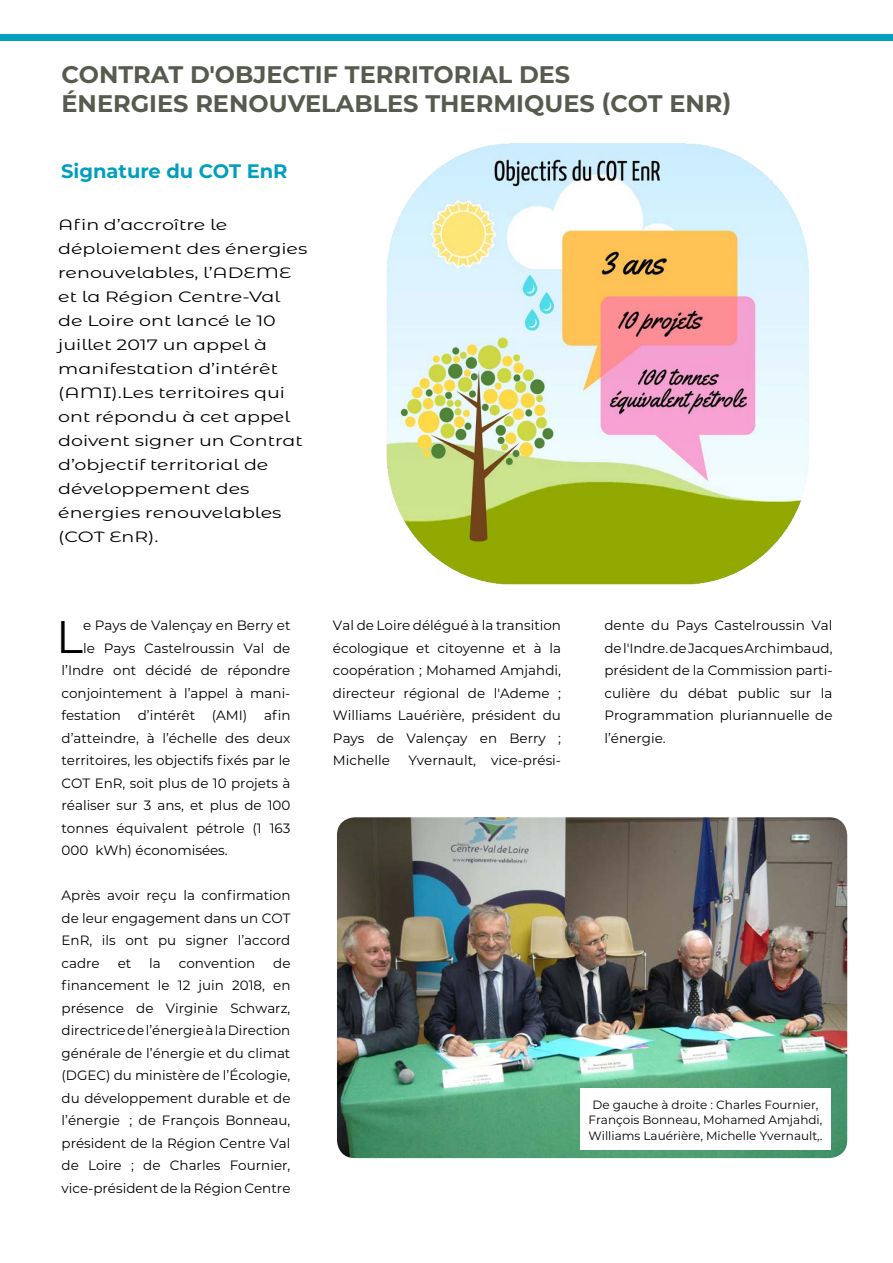
<style>
.page{position:relative;width:893px;height:1263px;background:#fff}
.page>*{position:absolute;margin:0;border:0;box-sizing:border-box;transform-origin:0 0}
.t1{font:45.6px "Montserrat";color:#000}
.t2{font:700 24px/28.8px "Montserrat";color:#575b4f}
.t3{font:700 19.5px "Montserrat";color:#009fbd}
.t4{font:15px/24px "Montserrat Alternates";color:#000;scale:1.27 1}
.t5{font:13.5px/22.5px "Montserrat";color:#000;text-align:justify}
.t6{font:12px/15.6px "Montserrat";color:#000;text-align:center}
</style>
<div class="page">
<div style="left:0;top:34px;width:893px;height:7px;background:#009fbd"></div>
<img style="left:337px;top:817px;width:510px;height:341px">
<div style="left:580px;top:1089px;width:251px;height:61px;background:#fff"></div>
<img style="left:386px;top:144px;width:423px;height:441px">
<h2 class="t2" style="left:62px;top:59px;width:672px">CONTRAT D'OBJECTIF TERRITORIAL DES<br>ÉNERGIES RENOUVELABLES THERMIQUES (COT ENR)</h2>
<h3 class="t3" style="left:61px;top:157px;width:228px">Signature du COT EnR</h3>
<p class="t4" style="left:58px;top:212px;width:198px">Afin d’accroître le déploiement des énergies renouvelables, l’ADEME et la Région Centre-Val de Loire ont lancé le 10 juillet 2017 un appel à manifestation d’intérêt (AMI).Les territoires qui ont répondu à cet appel doivent signer un Contrat d’objectif territorial de développement des énergies renouvelables (COT EnR).</p>
<h1 class="t1" style="left:56px;top:605px;width:28px">L</h1>
<p class="t5" style="left:83px;top:613px;width:209px">e Pays de Valençay en Berry et</p>
<p class="t5" style="left:83px;top:636px;width:209px">le Pays Castelroussin Val de</p>
<p class="t5" style="left:62px;top:658px;width:230px">l’Indre ont décidé de répondre</p>
<p class="t5" style="left:62px;top:681px;width:230px">conjointement à l’appel à mani-</p>
<p class="t5" style="left:62px;top:704px;width:230px">festation d’intérêt (AMI) afin</p>
<p class="t5" style="left:62px;top:726px;width:230px">d’atteindre, à l’échelle des deux</p>
<p class="t5" style="left:62px;top:749px;width:230px">territoires, les objectifs fixés par le</p>
<p class="t5" style="left:62px;top:771px;width:230px">COT EnR, soit plus de 10 projets à</p>
<p class="t5" style="left:62px;top:794px;width:230px">réaliser sur 3 ans, et plus de 100</p>
<p class="t5" style="left:62px;top:816px;width:230px">tonnes équivalent pétrole (1 163</p>
<p class="t5" style="left:62px;top:839px;width:168px">000 kWh) économisées.</p>
<p class="t5" style="left:62px;top:884px;width:230px">Après avoir reçu la confirmation de leur engagement dans un COT EnR, ils ont pu signer l’accord cadre</p>
<p class="t5" style="left:62px;top:951px;width:230px;text-indent:212px">de financement le 12 juin 2018, en présence de Virginie Schwarz, directrice de l’énergie à la Direction générale de l’énergie et du climat (DGEC) du ministère de l’Écologie, du développement durable et de l’énergie ; de François Bonneau, président de la Région Centre Val de Loire ; de Charles Fournier, vice-président de la Région Centre</p>
<p class="t5" style="left:118px;top:951px;width:15px">et</p>
<p class="t5" style="left:149px;top:951px;width:13px">la</p>
<p class="t5" style="left:179px;top:951px;width:78px">convention</p>
<p class="t5" style="left:333px;top:614px;width:230px">Val de Loire délégué à la transition écologique et citoyenne et à la coopération ; Mohamed Amjahdi, directeur régional de l'Ademe ; Williams Lauérière, président du Pays de Valençay en Berry ; Michelle</p>
<p class="t5" style="left:408px;top:749px;width:154px">Yvernault, vice-prési-</p>
<p class="t5" style="left:604px;top:614px;width:230px">dente du Pays Castelroussin Val de l'Indre. de Jacques Archimbaud, président de la Commission parti&shy;culière du débat public sur la Programmation pluriannuelle de l’énergie.</p>
<p class="t6" style="left:588px;top:1096px;width:235px">De gauche à droite : Charles Fournier,<br>François Bonneau, Mohamed Amjahdi,<br>Williams Lauérière, Michelle Yvernault,.</p>
</div>
